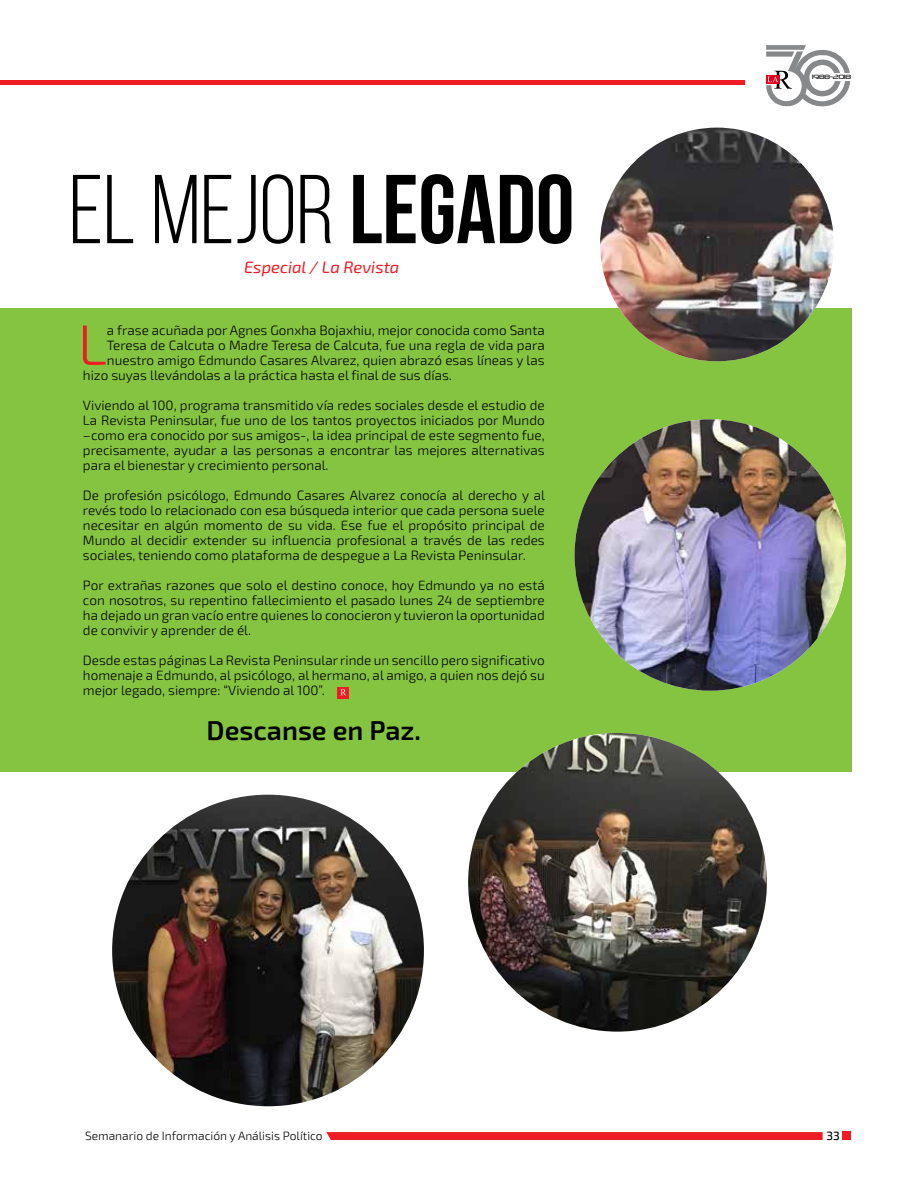
<style>
.page{position:relative;width:915px;height:1191px;background:#fff}
.page>*{position:absolute;margin:0;border:0;box-sizing:border-box;transform-origin:0 0}
.t1{font:97.5px "Bebas Neue";color:#000}
.t2{font:300 57px "Exo 2";color:#ed1b23}
.t3{font:600 27px "Exo 2";color:#000}
.t4{font:italic 16.5px "Exo 2";color:#ed1b23}
.t5{font:300 13.5px/15px "Exo 2";color:#000;text-align:justify}
.t6{font:300 12px "Exo 2";color:#000}
.t7{font:500 12px "Exo 2";color:#000}
.t8{font:5.85px "Neuropol";color:#000}
.s1{font-style:inherit}
</style>
<div class="page">
<svg style="left:766px;top:45px;width:84px;height:62px"></svg>
<div style="left:842px;top:1131px;width:8px;height:9px;background:#ed1b23"></div>
<svg style="left:326px;top:1132px;width:496px;height:8px;background:#ed1f27"></svg>
<div style="left:0;top:80px;width:744px;height:5px;background:#ed1b23"></div>
<div style="left:0;top:308px;width:850px;height:463px;background:#85c440"></div>
<img style="left:600px;top:128px;width:233px;height:233px;border-radius:117px">
<img style="left:574px;top:419px;width:271px;height:271px;border-radius:136px">
<img style="left:468px;top:733px;width:298px;height:298px;border-radius:149px">
<img style="left:112px;top:794px;width:312px;height:312px;border-radius:156px">
<div style="left:337px;top:687px;width:12px;height:11px;background:#ed1b23"></div>
<svg style="left:340px;top:689px;width:6px;height:6px"></svg>
<h1 class="t1" style="left:69px;top:157px;width:506px">EL MEJOR <span class="s1">LEGADO</span></h1>
<p class="t4" style="left:244px;top:257px;width:157px">Especial / La Revista</p>
<h2 class="t2" style="left:78px;top:312px;width:31px">L</h2>
<p class="t5" style="left:107px;top:323px;width:439px">a frase acuñada por Agnes Gonxha Bojaxhiu, mejor conocida como Santa</p>
<p class="t5" style="left:107px;top:338px;width:439px">Teresa de Calcuta o Madre Teresa de Calcuta, fue una regla de vida para</p>
<p class="t5" style="left:107px;top:353px;width:439px">nuestro amigo Edmundo Casares Alvarez, quien abrazó esas líneas y las</p>
<p class="t5" style="left:83px;top:368px;width:370px">hizo suyas llevándolas a la práctica hasta el final de sus días.</p>
<p class="t5" style="left:83px;top:398px;width:463px">Viviendo al 100, programa transmitido vía redes sociales desde el estudio de La Revista Peninsular, fue uno de los tantos proyectos iniciados por Mundo –como era conocido por sus amigos-, la idea principal de este segmento fue, precisamente, ayudar a las personas a encontrar las mejores alternativas para el bienestar y crecimiento personal.</p>
<p class="t5" style="left:83px;top:488px;width:463px">De profesión psicólogo, Edmundo Casares Alvarez conocía al derecho y al revés todo lo relacionado con esa búsqueda interior que cada persona suele necesitar en algún momento de su vida. Ese fue el propósito principal de Mundo al decidir extender su influencia profesional a través de las redes sociales, teniendo como plataforma de despegue a La Revista Peninsular.</p>
<p class="t5" style="left:83px;top:578px;width:463px">Por extrañas razones que solo el destino conoce, hoy Edmundo ya no está con nosotros, su repentino fallecimiento el pasado lunes 24 de septiembre ha dejado un gran vacío entre quienes lo conocieron y tuvieron la oportunidad de convivir y aprender de él.</p>
<p class="t5" style="left:83px;top:653px;width:463px">Desde estas páginas La Revista Peninsular rinde un sencillo pero significativo homenaje a Edmundo, al psicólogo, al hermano, al amigo, a quien nos dejó su mejor legado, siempre: “Viviendo al 100”.</p>
<h3 class="t3" style="left:206px;top:714px;width:216px">Descanse en Paz.</h3>
<p class="t8" style="left:811px;top:73px;width:40px">1988-2018</p>
<p class="t6" style="left:85px;top:1128px;width:239px">Semanario de Información y Análisis Político</p>
<p class="t7" style="left:826px;top:1128px;width:15px">33</p>
</div>
